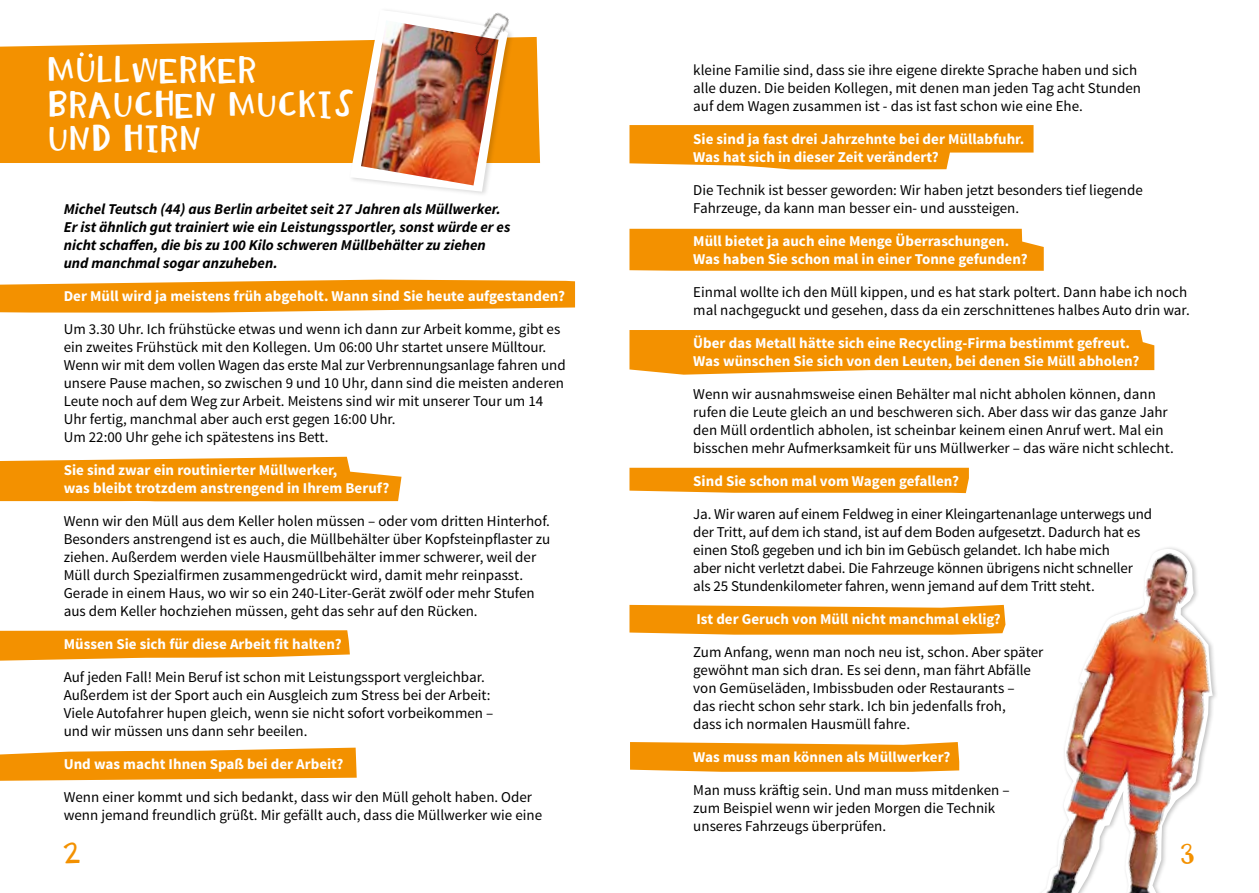
<style>
.page{position:relative;width:1259px;height:893px;background:#fff}
.page>*{position:absolute;margin:0;border:0;box-sizing:border-box;transform-origin:0 0}
.t1{font:34.5px/34.5px "KB Radio Watcher";letter-spacing:.05em;color:#fff}
.t2{font:28.5px "KB Radio Watcher";color:#f39100}
.t3{font:15px/18px "Source Sans Pro";color:#000}
.t4{font:700 15px/18px "Source Sans Pro";color:#fff}
.t5{font:italic 700 15px/18px "Source Sans Pro";color:#000}
</style>
<div class="page">
<svg style="left:0;top:280px;width:575px;height:33px;background:#f49c1b"></svg>
<div style="left:629px;top:229px;width:414px;height:42px;background:#f39100"></div>
<div style="left:629px;top:468px;width:340px;height:25px;background:#f39100"></div>
<svg style="left:629px;top:605px;width:376px;height:30px;background:#f39812"></svg>
<svg style="left:630px;top:742px;width:329px;height:30px;background:#f39811"></svg>
<svg style="left:629px;top:330px;width:525px;height:45px;background:#f49b18"></svg>
<svg style="left:0;top:457px;width:401px;height:45px;background:#f49c1a"></svg>
<svg style="left:629px;top:125px;width:404px;height:45px;background:#f49f21"></svg>
<svg style="left:0;top:630px;width:350px;height:31px;background:#f49e1f"></svg>
<svg style="left:0;top:748px;width:357px;height:33px;background:#f49f22"></svg>
<div style="left:0;top:37px;width:540px;height:126px;background:#f39100"></div>
<img style="left:1046px;top:547px;width:170px;height:346px">
<div style="left:347px;top:6px;width:167px;height:191px;background:#000;opacity:.15"></div>
<svg style="left:350px;top:10px;width:161px;height:182px"></svg>
<img style="left:361px;top:20px;width:137px;height:165px">
<img style="left:451px;top:8px;width:74px;height:66px">
<svg style="left:80px;top:52px;width:13px;height:6px"></svg>
<h1 class="t1" style="left:48px;top:55px;width:302px">MULLWERKER<br>BRAUCHEN MUCKIS<br>UND HIRN</h1>
<p class="t5" style="left:64px;top:200px;width:448px">Michel Teutsch (44) aus Berlin arbeitet seit 27 Jahren als Müllwerker.<br>Er ist ähnlich gut trainiert wie ein Leistungssportler, sonst würde er es nicht schaffen, die bis zu 100 Kilo schweren Müllbehälter zu ziehen und manchmal sogar anzuheben.</p>
<p class="t4" style="left:64px;top:288px;width:503px">Der Müll wird ja meistens früh abgeholt. Wann sind Sie heute aufgestanden?</p>
<p class="t3" style="left:64px;top:321px;width:503px">Um 3.30 Uhr. Ich frühstücke etwas und wenn ich dann zur Arbeit komme, gibt es ein zweites Frühstück mit den Kollegen. Um 06:00 Uhr startet unsere Mülltour.<br>Wenn wir mit dem vollen Wagen das erste Mal zur Verbrennungsanlage fahren und unsere Pause machen, so zwischen 9 und 10 Uhr, dann sind die meisten anderen Leute noch auf dem Weg zur Arbeit. Meistens sind wir mit unserer Tour um 14<br>Uhr fertig, manchmal aber auch erst gegen 16:00 Uhr.<br>Um 22:00 Uhr gehe ich spätestens ins Bett.</p>
<p class="t4" style="left:64px;top:462px;width:327px">Sie sind zwar ein routinierter Müllwerker,<br>was bleibt trotzdem anstrengend in Ihrem Beruf?</p>
<p class="t3" style="left:64px;top:513px;width:488px">Wenn wir den Müll aus dem Keller holen müssen – oder vom dritten Hinterhof.<br>Besonders anstrengend ist es auch, die Müllbehälter über Kopfsteinpflaster zu ziehen. Außerdem werden viele Hausmüllbehälter immer schwerer, weil der Müll durch Spezialfirmen zusammengedrückt wird, damit mehr reinpasst.<br>Gerade in einem Haus, wo wir so ein 240-Liter-Gerät zwölf oder mehr Stufen aus dem Keller hochziehen müssen, geht das sehr auf den Rücken.</p>
<p class="t4" style="left:64px;top:636px;width:279px">Müssen Sie sich für diese Arbeit fit halten?</p>
<p class="t3" style="left:64px;top:669px;width:431px">Auf jeden Fall! Mein Beruf ist schon mit Leistungssport vergleichbar.<br>Außerdem ist der Sport auch ein Ausgleich zum Stress bei der Arbeit:<br>Viele Autofahrer hupen gleich, wenn sie nicht sofort vorbeikommen – und wir müssen uns dann sehr beeilen.</p>
<p class="t4" style="left:64px;top:756px;width:281px">Und was macht Ihnen Spaß bei der Arbeit?</p>
<p class="t3" style="left:64px;top:789px;width:480px">Wenn einer kommt und sich bedankt, dass wir den Müll geholt haben. Oder wenn jemand freundlich grüßt. Mir gefällt auch, dass die Müllwerker wie eine</p>
<p class="t3" style="left:693px;top:61px;width:449px">kleine Familie sind, dass sie ihre eigene direkte Sprache haben und sich alle duzen. Die beiden Kollegen, mit denen man jeden Tag acht Stunden auf dem Wagen zusammen ist - das ist fast schon wie eine Ehe.</p>
<p class="t4" style="left:693px;top:131px;width:333px">Sie sind ja fast drei Jahrzehnte bei der Müllabfuhr.<br>Was hat sich in dieser Zeit verändert?</p>
<p class="t3" style="left:693px;top:181px;width:451px">Die Technik ist besser geworden: Wir haben jetzt besonders tief liegende<br>Fahrzeuge, da kann man besser ein- und aussteigen.</p>
<p class="t4" style="left:693px;top:233px;width:336px">Müll bietet ja auch eine Menge Überraschungen.<br>Was haben Sie schon mal in einer Tonne gefunden?</p>
<p class="t3" style="left:693px;top:283px;width:498px">Einmal wollte ich den Müll kippen, und es hat stark poltert. Dann habe ich noch mal nachgeguckt und gesehen, dass da ein zerschnittenes halbes Auto drin war.</p>
<p class="t4" style="left:693px;top:335px;width:448px">Über das Metall hätte sich eine Recycling-Firma bestimmt gefreut.<br>Was wünschen Sie sich von den Leuten, bei denen Sie Müll abholen?</p>
<p class="t3" style="left:693px;top:385px;width:482px">Wenn wir ausnahmsweise einen Behälter mal nicht abholen können, dann rufen die Leute gleich an und beschweren sich. Aber dass wir das ganze Jahr den Müll ordentlich abholen, ist scheinbar keinem einen Anruf wert. Mal ein bisschen mehr Aufmerksamkeit für uns Müllwerker – das wäre nicht schlecht.</p>
<p class="t4" style="left:693px;top:473px;width:267px">Sind Sie schon mal vom Wagen gefallen?</p>
<p class="t3" style="left:693px;top:505px;width:460px">Ja. Wir waren auf einem Feldweg in einer Kleingartenanlage unterwegs und der Tritt, auf dem ich stand, ist auf dem Boden aufgesetzt. Dadurch hat es einen Stoß gegeben und ich bin im Gebüsch gelandet. Ich habe mich<br>aber nicht verletzt dabei. Die Fahrzeuge können übrigens nicht schneller als 25 Stundenkilometer fahren, wenn jemand auf dem Tritt steht.</p>
<p class="t4" style="left:696px;top:611px;width:306px">Ist der Geruch von Müll nicht manchmal eklig?</p>
<p class="t3" style="left:693px;top:643px;width:352px">Zum Anfang, wenn man noch neu ist, schon. Aber später gewöhnt man sich dran. Es sei denn, man fährt Abfälle von Gemüseläden, Imbissbuden oder Restaurants –<br>das riecht schon sehr stark. Ich bin jedenfalls froh,<br>dass ich normalen Hausmüll fahre.</p>
<p class="t4" style="left:693px;top:749px;width:259px">Was muss man können als Müllwerker?</p>
<p class="t3" style="left:693px;top:781px;width:318px">Man muss kräftig sein. Und man muss mitdenken – zum Beispiel wenn wir jeden Morgen die Technik unseres Fahrzeugs überprüfen.</p>
<h2 class="t2" style="left:64px;top:840px;width:18px">2</h2>
<h2 class="t2" style="left:1179px;top:840px;width:16px">3</h2>
</div>
